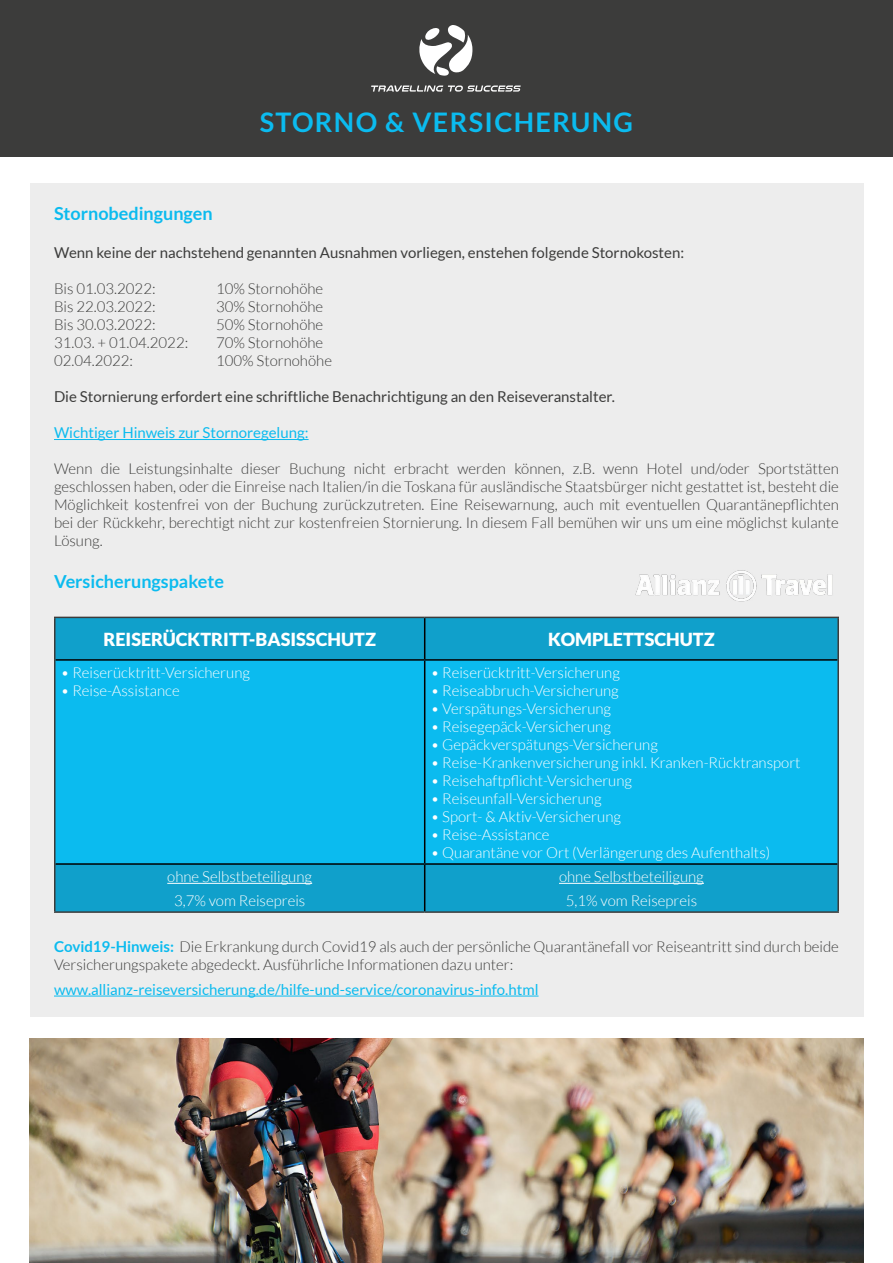
<style>
.page{position:relative;width:893px;height:1263px;background:#fff}
.page>*{position:absolute;margin:0;border:0;box-sizing:border-box;transform-origin:0 0}
.t1{font:700 27px "Lato";letter-spacing:.05em;color:#0bbbef}
.t2{font:900 18px "Lato";color:#fff}
.t3{font:700 18px "Lato";color:#0bbbef}
.t4{font:300 15px/18px "Lato";color:#3c3c3b}
.t5{font:300 15px/24px "Lato";color:#fff;text-align:center}
.t6{font:15px "Lato";color:#3c3c3b}
.t7{font:15px "Lato";color:#0bbbef}
.s1{font-weight:700;color:#0bbbef}
</style>
<div class="page">
<div style="left:0;top:0;width:893px;height:156px;background:#3c3c3b"></div>
<div style="left:30px;top:183px;width:833px;height:833px;background:#ededed"></div>
<img style="left:635px;top:570px;width:198px;height:32px">
<svg style="left:419px;top:25px;width:54px;height:51px"></svg>
<svg style="left:371px;top:85px;width:150px;height:7px"></svg>
<hr style="left:54px;top:995px;width:484px;height:1px;background:#0bbbef">
<div style="left:56px;top:618px;width:781px;height:41px;background:#10a0cb"></div>
<div style="left:56px;top:661px;width:781px;height:202px;background:#0bbbef"></div>
<div style="left:56px;top:865px;width:781px;height:46px;background:#10a0cb"></div>
<hr style="left:424px;top:618px;width:1px;height:41px;background:#000">
<hr style="left:56px;top:659px;width:369px;height:2px;background:#000">
<hr style="left:425px;top:659px;width:412px;height:2px;background:#000">
<hr style="left:424px;top:661px;width:1px;height:202px;background:#000">
<hr style="left:56px;top:863px;width:369px;height:2px;background:#000">
<hr style="left:425px;top:863px;width:412px;height:2px;background:#000">
<hr style="left:424px;top:865px;width:1px;height:46px;background:#000">
<hr style="left:54px;top:617px;width:371px;height:1px;background:#3c3c3b">
<hr style="left:54px;top:618px;width:2px;height:42px;background:#3c3c3b">
<hr style="left:425px;top:617px;width:414px;height:1px;background:#3c3c3b">
<hr style="left:837px;top:618px;width:2px;height:42px;background:#3c3c3b">
<hr style="left:54px;top:660px;width:2px;height:204px;background:#3c3c3b">
<hr style="left:837px;top:660px;width:2px;height:204px;background:#3c3c3b">
<hr style="left:54px;top:864px;width:2px;height:47px;background:#3c3c3b">
<hr style="left:837px;top:864px;width:2px;height:47px;background:#3c3c3b">
<hr style="left:54px;top:911px;width:371px;height:2px;background:#3c3c3b">
<hr style="left:425px;top:911px;width:414px;height:2px;background:#3c3c3b">
<hr style="left:167px;top:883px;width:145px;height:1px;background:#fff">
<hr style="left:559px;top:883px;width:145px;height:1px;background:#fff">
<img style="left:30px;top:1039px;width:833px;height:224px">
<hr style="left:54px;top:439px;width:255px;height:1px;background:#0bbbef">
<p class="t3" style="left:54px;top:203px;width:160px">Stornobedingungen</p>
<h1 class="t1" style="left:260px;top:107px;width:375px">STORNO &amp; VERSICHERUNG</h1>
<p class="t6" style="left:54px;top:245px;width:632px">Wenn keine der nachstehend genannten Ausnahmen vorliegen, enstehen folgende Stornokosten:</p>
<p class="t4" style="left:54px;top:280px;width:103px">Bis 01.03.2022:</p>
<p class="t4" style="left:216px;top:280px;width:109px">10% Stornohöhe</p>
<p class="t4" style="left:54px;top:298px;width:103px">Bis 22.03.2022:</p>
<p class="t4" style="left:216px;top:298px;width:109px">30% Stornohöhe</p>
<p class="t4" style="left:54px;top:316px;width:103px">Bis 30.03.2022:</p>
<p class="t4" style="left:216px;top:316px;width:109px">50% Stornohöhe</p>
<p class="t4" style="left:54px;top:334px;width:136px">31.03. + 01.04.2022:</p>
<p class="t4" style="left:216px;top:334px;width:109px">70% Stornohöhe</p>
<p class="t4" style="left:54px;top:352px;width:81px">02.04.2022:</p>
<p class="t4" style="left:216px;top:352px;width:117px">100% Stornohöhe</p>
<p class="t6" style="left:54px;top:389px;width:562px">Die Stornierung erfordert eine schriftliche Benachrichtigung an den Reiseveranstalter.</p>
<p class="t7" style="left:54px;top:425px;width:256px">Wichtiger Hinweis zur Stornoregelung:</p>
<p class="t4" style="left:54px;top:460px;width:786px;text-align:justify">Wenn die Leistungsinhalte dieser Buchung nicht erbracht werden können, z.B. wenn Hotel und/oder Sportstätten geschlossen haben, oder die Einreise nach Italien/in die Toskana für ausländische Staatsbürger nicht gestattet ist, besteht die Möglichkeit kostenfrei von der Buchung zurückzutreten. Eine Reisewarnung, auch mit eventuellen Quarantänepflichten bei der Rückkehr, berechtigt nicht zur kostenfreien Stornierung. In diesem Fall bemühen wir uns um eine möglichst kulante Lösung.</p>
<p class="t3" style="left:54px;top:571px;width:172px">Versicherungspakete</p>
<p class="t2" style="left:103px;top:629px;width:274px">REISERÜCKTRITT-BASISSCHUTZ</p>
<p class="t2" style="left:548px;top:629px;width:168px">KOMPLETTSCHUTZ</p>
<p class="t5" style="left:61px;top:661px;width:191px">• Reiserücktritt-Versicherung</p>
<p class="t5" style="left:61px;top:679px;width:120px">• Reise-Assistance</p>
<p class="t5" style="left:431px;top:661px;width:191px">• Reiserücktritt-Versicherung</p>
<p class="t5" style="left:431px;top:679px;width:190px">• Reiseabbruch-Versicherung</p>
<p class="t5" style="left:431px;top:697px;width:182px">• Verspätungs-Versicherung</p>
<p class="t5" style="left:431px;top:715px;width:182px">• Reisegepäck-Versicherung</p>
<p class="t5" style="left:431px;top:733px;width:229px">• Gepäckverspätungs-Versicherung</p>
<p class="t5" style="left:431px;top:751px;width:371px">• Reise-Krankenversicherung inkl. Kranken-Rücktransport</p>
<p class="t5" style="left:431px;top:769px;width:203px">• Reisehaftpflicht-Versicherung</p>
<p class="t5" style="left:431px;top:787px;width:172px">• Reiseunfall-Versicherung</p>
<p class="t5" style="left:431px;top:805px;width:192px">• Sport- &amp; Aktiv-Versicherung</p>
<p class="t5" style="left:431px;top:823px;width:120px">• Reise-Assistance</p>
<p class="t5" style="left:431px;top:841px;width:341px">• Quarantäne vor Ort (Verlängerung des Aufenthalts)</p>
<p class="t5" style="left:167px;top:865px;width:146px">ohne Selbstbeteiligung<br>3,7% vom Reisepreis</p>
<p class="t5" style="left:559px;top:865px;width:146px">ohne Selbstbeteiligung<br>5,1% vom Reisepreis</p>
<p class="t4" style="left:54px;top:937px;width:786px"><span class="s1">Covid19-Hinweis:</span> Die Erkrankung durch Covid19 als auch der persönliche Quarantänefall vor Reiseantritt sind durch beide<br>Versicherungspakete abgedeckt. Ausführliche Informationen dazu unter:</p>
<p class="t7" style="left:54px;top:981px;width:486px">www.allianz-reiseversicherung.de/hilfe-und-service/coronavirus-info.html</p>
</div>
